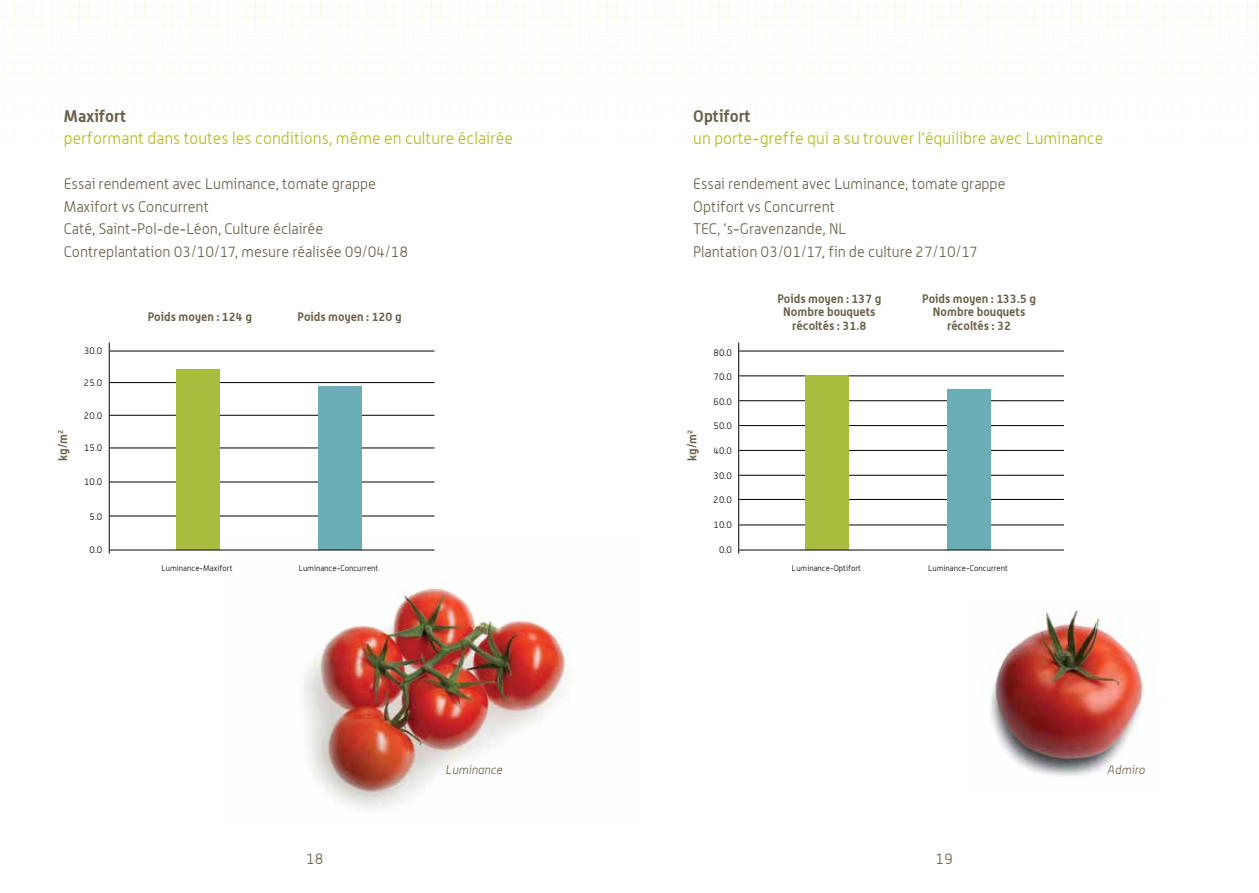
<style>
.page{position:relative;width:1259px;height:893px;background:#fff}
.page>*{position:absolute;margin:0;border:0;box-sizing:border-box;transform-origin:0 0}
.t1{font:300 16.5px "Alwyn";color:#b2bb1e}
.t2{font:700 16.5px "Alwyn";color:#695e4a}
.t3{font:300 15px/22.5px "Alwyn";color:#695e4a}
.t4{font:700 12px/13.5px "Alwyn";color:#695e4a;text-align:center}
.t5{font:italic 300 12px "Alwyn";color:#695e4a}
.t6{font:300 10.2px "Alwyn";color:#000}
.t7{font:300 9.45px "Alwyn";color:#000}
.t8{font:300 8.1px "Alwyn";color:#000}
</style>
<div class="page">
<img style="left:226px;top:549px;width:346px;height:259px">
<svg style="left:629px;top:0;width:630px;height:86px"></svg>
<svg style="left:0;top:0;width:629px;height:86px"></svg>
<hr style="left:110px;top:351px;width:324px;height:1px;background:#000">
<hr style="left:109px;top:343px;width:1px;height:210px;background:#000">
<hr style="left:110px;top:515px;width:324px;height:1px;background:#000">
<hr style="left:110px;top:481px;width:324px;height:1px;background:#000">
<hr style="left:110px;top:447px;width:324px;height:1px;background:#000">
<hr style="left:110px;top:415px;width:324px;height:1px;background:#000">
<hr style="left:110px;top:382px;width:324px;height:1px;background:#000">
<div style="left:318px;top:386px;width:44px;height:164px;background:#6badb6"></div>
<div style="left:176px;top:369px;width:44px;height:181px;background:#a9bc3e"></div>
<hr style="left:110px;top:550px;width:324px;height:1px;background:#000">
<hr style="left:739px;top:524px;width:325px;height:1px;background:#000">
<hr style="left:739px;top:499px;width:325px;height:1px;background:#000">
<hr style="left:739px;top:475px;width:325px;height:1px;background:#000">
<hr style="left:739px;top:450px;width:325px;height:1px;background:#000">
<hr style="left:739px;top:425px;width:325px;height:1px;background:#000">
<hr style="left:739px;top:400px;width:325px;height:1px;background:#000">
<hr style="left:739px;top:375px;width:325px;height:1px;background:#000">
<hr style="left:739px;top:351px;width:325px;height:1px;background:#000">
<hr style="left:738px;top:343px;width:1px;height:210px;background:#000">
<div style="left:947px;top:390px;width:44px;height:160px;background:#6badb6"></div>
<div style="left:805px;top:376px;width:44px;height:174px;background:#a9bc3e"></div>
<hr style="left:739px;top:550px;width:325px;height:1px;background:#000">
<img style="left:991px;top:609px;width:153px;height:167px">
<p class="t2" style="left:64px;top:105px;width:64px">Maxifort</p>
<p class="t1" style="left:64px;top:129px;width:451px">performant dans toutes les conditions, même en culture éclairée</p>
<p class="t3" style="left:64px;top:172px;width:346px">Essai rendement avec Luminance, tomate grappe Maxifort vs Concurrent<br>Caté, Saint-Pol-de-Léon, Culture éclairée Contreplantation 03/10/17, mesure réalisée 09/04/18</p>
<p class="t6" style="left:57px;top:455px;width:28px;rotate:-90deg">kg/m<sup>2</sup></p>
<p class="t4" style="left:56px;top:461px;width:33px;rotate:-90deg">kg/m<sup>2</sup></p>
<p class="t7" style="left:84px;top:345px;width:20px">30.0</p>
<p class="t7" style="left:84px;top:377px;width:20px">25.0</p>
<p class="t7" style="left:84px;top:410px;width:20px">20.0</p>
<p class="t7" style="left:84px;top:442px;width:20px">15.0</p>
<p class="t7" style="left:84px;top:477px;width:20px">10.0</p>
<p class="t7" style="left:90px;top:511px;width:14px">5.0</p>
<p class="t7" style="left:90px;top:544px;width:14px">0.0</p>
<p class="t4" style="left:148px;top:310px;width:105px">Poids moyen : 124 g</p>
<p class="t4" style="left:298px;top:310px;width:105px">Poids moyen : 120 g</p>
<p class="t8" style="left:162px;top:563px;width:72px">Luminance-Maxifort</p>
<p class="t8" style="left:299px;top:563px;width:81px">Luminance-Concurrent</p>
<p class="t5" style="left:445px;top:762px;width:58px">Luminance</p>
<p class="t2" style="left:693px;top:105px;width:59px">Optifort</p>
<p class="t1" style="left:693px;top:129px;width:412px">un porte-greffe qui a su trouver l’équilibre avec Luminance</p>
<p class="t3" style="left:693px;top:172px;width:314px">Essai rendement avec Luminance, tomate grappe Optifort vs Concurrent<br>TEC, ‘s-Gravenzande, NL<br>Plantation 03/01/17, fin de culture 27/10/17</p>
<p class="t6" style="left:686px;top:455px;width:28px;rotate:-90deg">kg/m<sup>2</sup></p>
<p class="t4" style="left:685px;top:461px;width:33px;rotate:-90deg">kg/m<sup>2</sup></p>
<p class="t7" style="left:713px;top:347px;width:20px">80.0</p>
<p class="t7" style="left:713px;top:371px;width:20px">70.0</p>
<p class="t7" style="left:713px;top:396px;width:20px">60.0</p>
<p class="t7" style="left:713px;top:421px;width:20px">50.0</p>
<p class="t7" style="left:713px;top:445px;width:20px">40.0</p>
<p class="t7" style="left:713px;top:470px;width:20px">30.0</p>
<p class="t7" style="left:713px;top:495px;width:20px">20.0</p>
<p class="t7" style="left:713px;top:519px;width:20px">10.0</p>
<p class="t7" style="left:719px;top:544px;width:14px">0.0</p>
<p class="t4" style="left:777px;top:291px;width:105px">Poids moyen : 137 g<br>Nombre bouquets récoltés : 31.8</p>
<p class="t4" style="left:922px;top:291px;width:115px">Poids moyen : 133.5 g<br>Nombre bouquets récoltés : 32</p>
<p class="t8" style="left:792px;top:563px;width:71px">Luminance-Optifort</p>
<p class="t8" style="left:928px;top:563px;width:81px">Luminance-Concurrent</p>
<p class="t5" style="left:1107px;top:762px;width:40px">Admiro</p>
<p class="t3" style="left:306px;top:848px;width:19px">18</p>
<p class="t3" style="left:935px;top:848px;width:19px">19</p>
</div>
